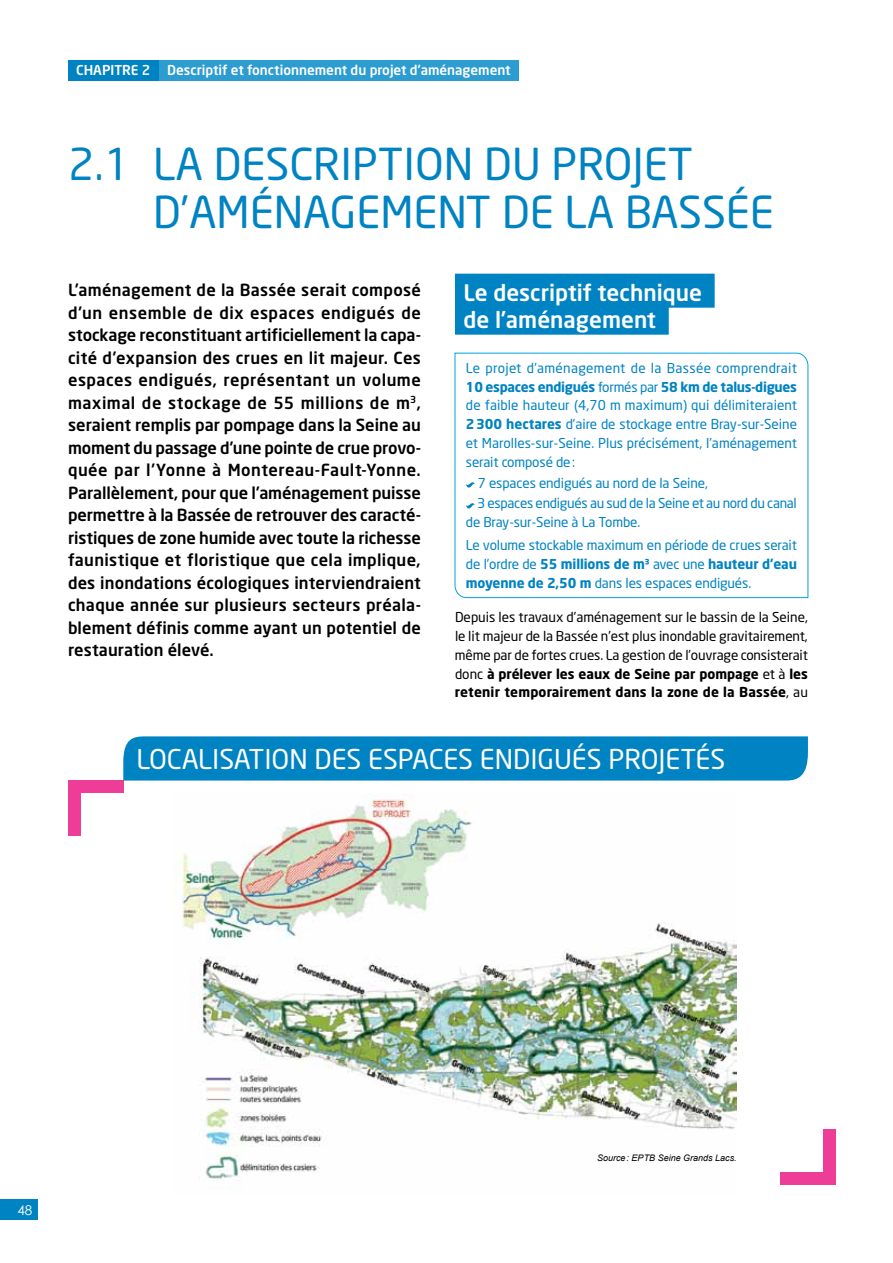
<style>
.page{position:relative;width:893px;height:1263px;background:#fff}
.page>*{position:absolute;margin:0;border:0;box-sizing:border-box;transform-origin:0 0}
.t1{font:43.5px/48px "Neo Sans";color:#0083c2}
.t2{font:27px "Neo Sans";color:#fff}
.t3{font:500 22.5px/27px "Neo Sans";color:#fff}
.t4{font:500 16.5px/22.5px "Neo Sans";letter-spacing:.005em;color:#000;text-align:justify}
.t5{font:13.5px/18.8px "Neo Sans";letter-spacing:-.01em;color:#0083c2}
.t6{font:13.5px/18.8px "Neo Sans";letter-spacing:-.01em;color:#000;text-align:justify}
.t7{font:500 13.5px "Neo Sans";color:#fff}
.t8{font:13.5px "Century Gothic";color:#fff}
.t9{font:italic 9px "Arial";color:#000}
.s1{font-weight:700}
</style>
<div class="page">
<div style="left:68px;top:60px;width:451px;height:21px;background:#2c9cd1"></div>
<div style="left:68px;top:60px;width:90px;height:21px;background:#0083c2"></div>
<div style="left:0;top:1199px;width:37px;height:21px;background:#0083c2"></div>
<div style="left:455px;top:274px;width:260px;height:34px;background:#0083c2"></div>
<div style="left:455px;top:301px;width:214px;height:34px;background:#0083c2"></div>
<img style="left:173px;top:799px;width:564px;height:390px">
<div style="left:68px;top:780px;width:55px;height:13px;background:#ee3d96"></div>
<div style="left:68px;top:780px;width:13px;height:56px;background:#ee3d96"></div>
<div style="left:123px;top:736px;width:685px;height:44px;background:#0083c2"></div>
<div style="left:780px;top:1172px;width:56px;height:13px;background:#ee3d96"></div>
<div style="left:823px;top:1130px;width:13px;height:55px;background:#ee3d96"></div>
<svg style="left:454px;top:352px;width:355px;height:246px"></svg>
<svg style="left:466px;top:480px;width:9px;height:9px"></svg>
<svg style="left:466px;top:501px;width:9px;height:9px"></svg>
<p class="t7" style="left:76px;top:62px;width:76px">CHAPITRE 2</p>
<p class="t7" style="left:167px;top:62px;width:345px">Descriptif et fonctionnement du projet d’aménagement</p>
<h1 class="t1" style="left:153px;top:139px;width:622px;text-indent:-85px">2.1 La description du projet d’aménagement de la Bassée</h1>
<p class="t4" style="left:68px;top:279px;width:354px">L’aménagement de la Bassée serait composé d’un ensemble de dix espaces endigués de stockage reconstituant artificiellement la capa&shy;cité d’expansion des crues en lit majeur. Ces espaces endigués, représentant un volume maximal de stockage de 55 millions de m<sup>3</sup>, seraient remplis par pompage dans la Seine au moment du passage d’une pointe de crue provo&shy;quée par l’Yonne à Montereau-Fault-Yonne.<br>Parallèlement, pour que l’aménagement puisse permettre à la Bassée de retrouver des caracté&shy;ristiques de zone humide avec toute la richesse faunistique et floristique que cela implique, des inondations écologiques interviendraient chaque année sur plusieurs secteurs préala&shy;blement définis comme ayant un potentiel de restauration élevé.</p>
<h3 class="t3" style="left:463px;top:279px;width:240px">Le descriptif technique de l’aménagement</h3>
<p class="t5" style="left:466px;top:358px;width:333px;text-align:justify">Le projet d’aménagement de la Bassée comprendrait <span class="s1">10 espaces endigués</span> formés par <span class="s1">58 km de talus-digues </span>de faible hauteur (4,70 m maximum) qui délimiteraient <span class="s1">2300 hectares</span> d’aire de stockage entre Bray-sur-Seine et Marolles-sur-Seine. Plus précisément, l’aménagement serait composé de:</p>
<p class="t5" style="left:477px;top:472px;width:321px;line-height:20.9px">7 espaces endigués au nord de la Seine,<br>3 espaces endigués au sud de la Seine et au nord du canal</p>
<p class="t5" style="left:466px;top:511px;width:333px;line-height:23px">de Bray-sur-Seine à La Tombe.<br>Le volume stockable maximum en période de crues serait</p>
<p class="t5" style="left:466px;top:554px;width:333px">de l’ordre de <span class="s1">55 millions de m³</span> avec une <span class="s1">hauteur d’eau moyenne de 2,50 m</span> dans les espaces endigués.</p>
<p class="t6" style="left:455px;top:608px;width:354px">Depuis les travaux d’aménagement sur le bassin de la Seine, le lit majeur de la Bassée n’est plus inondable gravitairement, même par de fortes crues. La gestion de l’ouvrage consisterait donc <span class="s1">à prélever les eaux de Seine par pompage</span> et à <span class="s1">les retenir temporairement dans la zone de la Bassée</span>, au</p>
<h2 class="t2" style="left:136px;top:742px;width:590px">Localisation des espaces endigués projetés</h2>
<p class="t8" style="left:17px;top:1201px;width:16px">48</p>
<p class="t9" style="left:597px;top:1151px;width:141px">Source : EPTB Seine Grands Lacs.</p>
</div>
